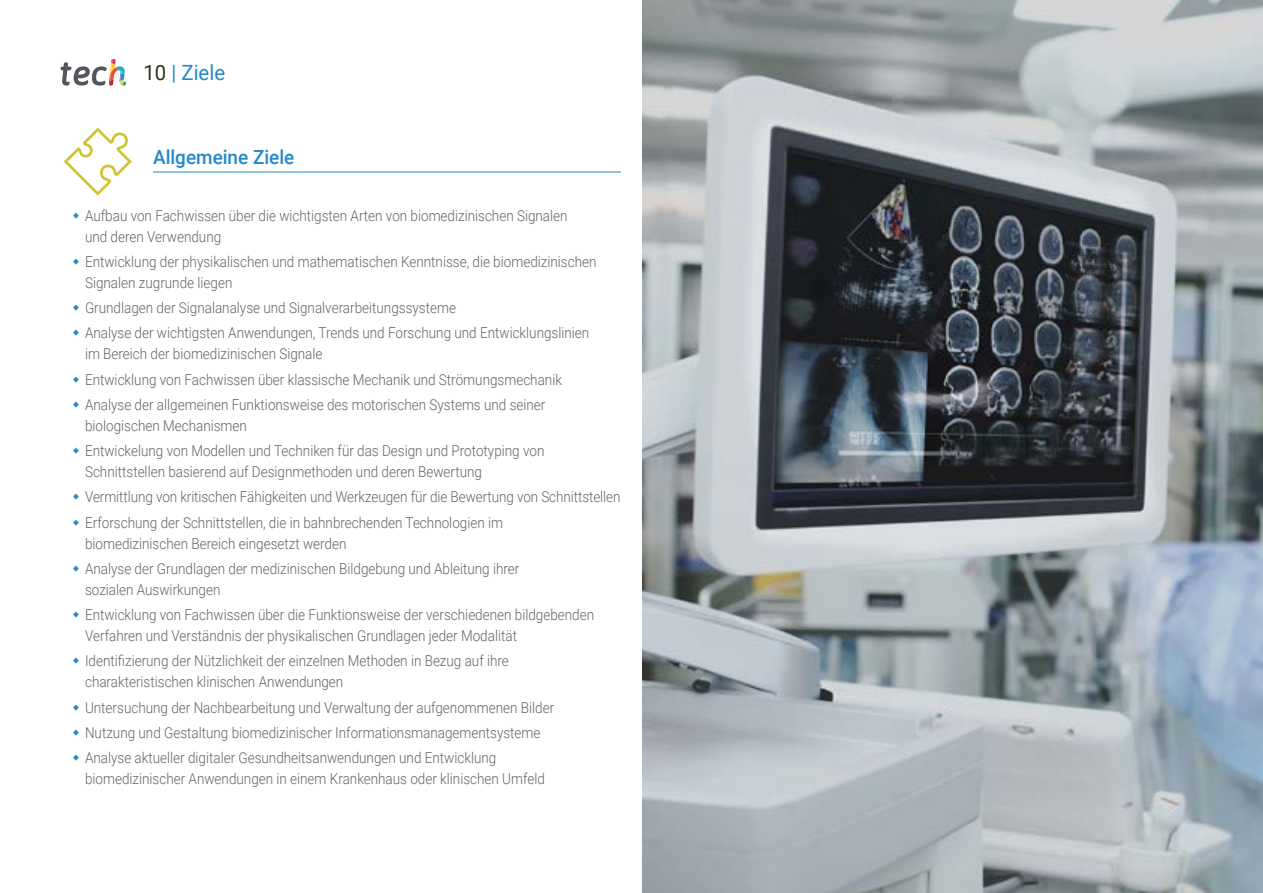
<style>
.page{position:relative;width:1263px;height:893px;background:#fff}
.page>*{position:absolute;margin:0;border:0;box-sizing:border-box;transform-origin:0 0}
.t1{font:21px "Roboto";color:#2488c9}
.t2{font:500 19.5px "Roboto";color:#2488c9}
.t3{font:300 15px/25.2px "Roboto";color:#61646a;scale:.9 1}
.s1{color:#312e20}
</style>
<div class="page">
<hr style="left:153px;top:172px;width:468px;height:1px;background:#2488c9">
<svg style="left:64px;top:128px;width:68px;height:68px"></svg>
<img style="left:642px;top:0;width:621px;height:893px">
<svg style="left:61px;top:59px;width:65px;height:27px"></svg>
<h1 class="t1" style="left:144px;top:57px;width:83px"><span class="s1">10</span> | Ziele</h1>
<h2 class="t2" style="left:153px;top:143px;width:143px">Allgemeine Ziele</h2>
<p class="t3" style="left:85px;top:204px;width:538px;line-height:21px">Aufbau von Fachwissen über die wichtigsten Arten von biomedizinischen Signalen und deren Verwendung</p>
<p class="t3" style="left:85px;top:251px;width:570px;line-height:21px">Entwicklung der physikalischen und mathematischen Kenntnisse, die biomedizinischen<br>Signalen zugrunde liegen</p>
<p class="t3" style="left:85px;top:295px;width:562px">Grundlagen der Signalanalyse und Signalverarbeitungssysteme<br>Analyse der wichtigsten Anwendungen, Trends und Forschung und Entwicklungslinien</p>
<p class="t3" style="left:85px;top:341px;width:531px">im Bereich der biomedizinischen Signale<br>Entwicklung von Fachwissen über klassische Mechanik und Strömungsmechanik<br>Analyse der allgemeinen Funktionsweise des motorischen Systems und seiner</p>
<p class="t3" style="left:85px;top:412px;width:512px">biologischen Mechanismen<br>Entwickelung von Modellen und Techniken für das Design und Prototyping von</p>
<p class="t3" style="left:85px;top:459px;width:596px">Schnittstellen basierend auf Designmethoden und deren Bewertung<br>Vermittlung von kritischen Fähigkeiten und Werkzeugen für die Bewertung von Schnittstellen<br>Erforschung der Schnittstellen, die in bahnbrechenden Technologien im</p>
<p class="t3" style="left:85px;top:530px;width:484px">biomedizinischen Bereich eingesetzt werden<br>Analyse der Grundlagen der medizinischen Bildgebung und Ableitung ihrer</p>
<p class="t3" style="left:85px;top:576px;width:567px">sozialen Auswirkungen<br>Entwicklung von Fachwissen über die Funktionsweise der verschiedenen bildgebenden</p>
<p class="t3" style="left:85px;top:623px;width:481px">Verfahren und Verständnis der physikalischen Grundlagen jeder Modalität<br>Identifizierung der Nützlichkeit der einzelnen Methoden in Bezug auf ihre</p>
<p class="t3" style="left:85px;top:669px;width:523px">charakteristischen klinischen Anwendungen<br>Untersuchung der Nachbearbeitung und Verwaltung der aufgenommenen Bilder Nutzung und Gestaltung biomedizinischer Informationsmanagementsysteme Analyse aktueller digitaler Gesundheitsanwendungen und Entwicklung</p>
<p class="t3" style="left:85px;top:766px;width:512px">biomedizinischer Anwendungen in einem Krankenhaus oder klinischen Umfeld</p>
</div>
